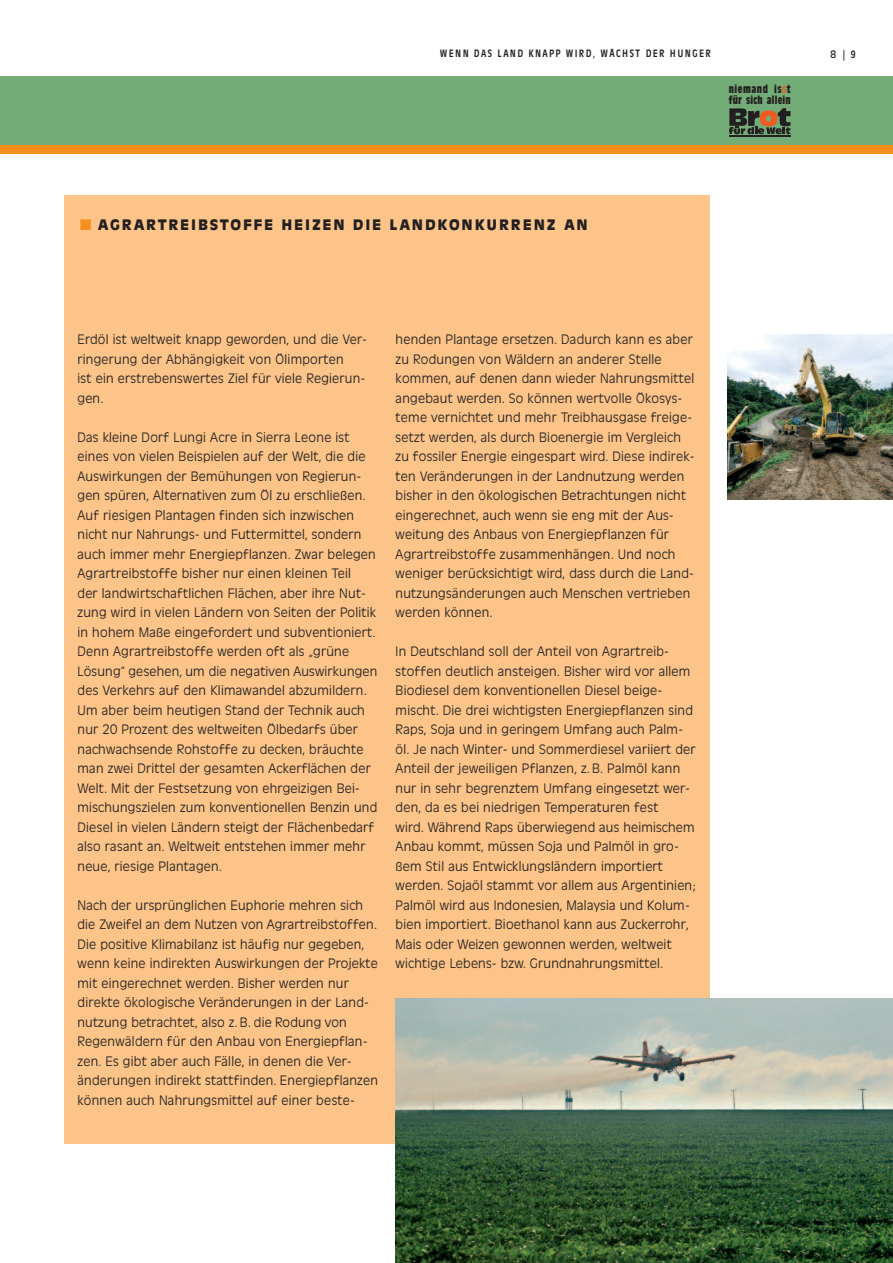
<style>
.page{position:relative;width:893px;height:1263px;background:#fff}
.page>*{position:absolute;margin:0;border:0;box-sizing:border-box;transform-origin:0 0}
.t1{font:700 15px "Antique Olive BQ";letter-spacing:.145em;color:#231f20}
.t2{font:300 13.5px/19.5px "Antique Olive BQ";letter-spacing:.02em;color:#231f20}
.t3{font:700 condensed 11.4px/11.4px "Antique Olive";letter-spacing:.02em;color:#231f20}
.t4{font:10.5px "Antique Olive Condensed BQ";letter-spacing:.17em;color:#231f20}
.s1{font-family:"Antique Olive BQ"}
.s2{color:#f15921}
.s3{font-family:"Katalogziffern Negativ BQ";font-weight:400;color:#f68f1e}
</style>
<div class="page">
<div style="left:0;top:77px;width:893px;height:76px;background:#73ac76"></div>
<hr style="left:729px;top:135px;width:61px;height:2px;background:#231f20">
<svg style="left:729px;top:108px;width:61px;height:26px"></svg>
<div style="left:0;top:145px;width:893px;height:8px;background:#f68f1e"></div>
<div style="left:64px;top:196px;width:646px;height:948px;background:#fcc488"></div>
<img style="left:727px;top:335px;width:166px;height:165px">
<img style="left:396px;top:998px;width:497px;height:265px">
<p class="t4" style="left:440px;top:48px;width:272px">WENN DAS LAND KNAPP WIRD, WÄCHST DER HUNGER</p>
<p class="t4" style="left:831px;top:49px;width:27px"><span class="s1">8</span>|9</p>
<p class="t3" style="left:729px;top:83px;width:63px">niemand is<span class="s2">s</span>t für sich allein</p>
<p class="t1" style="left:80px;top:218px;width:509px"><span class="s3">∂</span> AGRARTREIBSTOFFE HEIZEN DIE LANDKONKURRENZ AN</p>
<p class="t2" style="left:77px;top:330px;width:291px">Erdöl ist weltweit knapp geworden, und die Ver&shy;ringerung der Abhängigkeit von Ölimporten<br>ist ein erstrebenswertes Ziel für viele Regierun&shy;gen.</p>
<p class="t2" style="left:77px;top:428px;width:301px">Das kleine Dorf Lungi Acre in Sierra Leone ist eines von vielen Beispielen auf der Welt, die die Auswirkungen der Bemühungen von Regierun&shy;gen spüren, Alternativen zum Öl zu erschließen.<br>Auf riesigen Plantagen finden sich inzwischen nicht nur Nahrungs- und Futtermittel, sondern auch immer mehr Energiepflanzen. Zwar belegen Agrartreibstoffe bisher nur einen kleinen Teil<br>der landwirtschaftlichen Flächen, aber ihre Nut&shy;zung wird in vielen Ländern von Seiten der Politik in hohem Maße eingefordert und subventioniert.<br>Denn Agrartreibstoffe werden oft als „grüne Lösung“ gesehen, um die negativen Auswirkungen des Verkehrs auf den Klimawandel abzumildern.<br>Um aber beim heutigen Stand der Technik auch nur 20 Prozent des weltweiten Ölbedarfs über nachwachsende Rohstoffe zu decken, bräuchte man zwei Drittel der gesamten Ackerflächen der Welt. Mit der Festsetzung von ehrgeizigen Bei&shy;mischungszielen zum konventionellen Benzin und Diesel in vielen Ländern steigt der Flächenbedarf also rasant an. Weltweit entstehen immer mehr neue, riesige Plantagen.</p>
<p class="t2" style="left:77px;top:896px;width:302px">Nach der ursprünglichen Euphorie mehren sich die Zweifel an dem Nutzen von Agrartreibstoffen.<br>Die positive Klimabilanz ist häufig nur gegeben, wenn keine indirekten Auswirkungen der Projekte mit eingerechnet werden. Bisher werden nur direkte ökologische Veränderungen in der Land&shy;nutzung betrachtet, also z. B. die Rodung von Regenwäldern für den Anbau von Energiepflan&shy;zen. Es gibt aber auch Fälle, in denen die Ver&shy;änderungen indirekt stattfinden. Energiepflanzen können auch Nahrungsmittel auf einer beste-</p>
<p class="t2" style="left:396px;top:330px;width:300px">henden Plantage ersetzen. Dadurch kann es aber zu Rodungen von Wäldern an anderer Stelle kommen, auf denen dann wieder Nahrungsmittel angebaut werden. So können wertvolle Ökosys&shy;teme vernichtet und mehr Treibhausgase freige&shy;setzt werden, als durch Bioenergie im Vergleich zu fossiler Energie eingespart wird. Diese indirek&shy;ten Veränderungen in der Landnutzung werden bisher in den ökologischen Betrachtungen nicht eingerechnet, auch wenn sie eng mit der Aus&shy;weitung des Anbaus von Energiepflanzen für Agrartreibstoffe zusammenhängen. Und noch weniger berücksichtigt wird, dass durch die Land&shy;nutzungsänderungen auch Menschen vertrieben werden können.</p>
<p class="t2" style="left:396px;top:642px;width:301px">In Deutschland soll der Anteil von Agrartreib&shy;stoffen deutlich ansteigen. Bisher wird vor allem Biodiesel dem konventionellen Diesel beige&shy;mischt. Die drei wichtigsten Energiepflanzen sind Raps, Soja und in geringem Umfang auch Palm&shy;öl. Je nach Winter- und Sommerdiesel variiert der Anteil der jeweiligen Pflanzen, z. B. Palmöl kann nur in sehr begrenztem Umfang eingesetzt wer&shy;den, da es bei niedrigen Temperaturen fest<br>wird. Während Raps überwiegend aus heimischem Anbau kommt, müssen Soja und Palmöl in gro&shy;ßem Stil aus Entwicklungsländern importiert werden. Sojaöl stammt vor allem aus Argentinien; Palmöl wird aus Indonesien, Malaysia und Kolum&shy;bien importiert. Bioethanol kann aus Zuckerrohr, Mais oder Weizen gewonnen werden, weltweit wichtige Lebens- bzw. Grundnahrungsmittel.</p>
</div>
